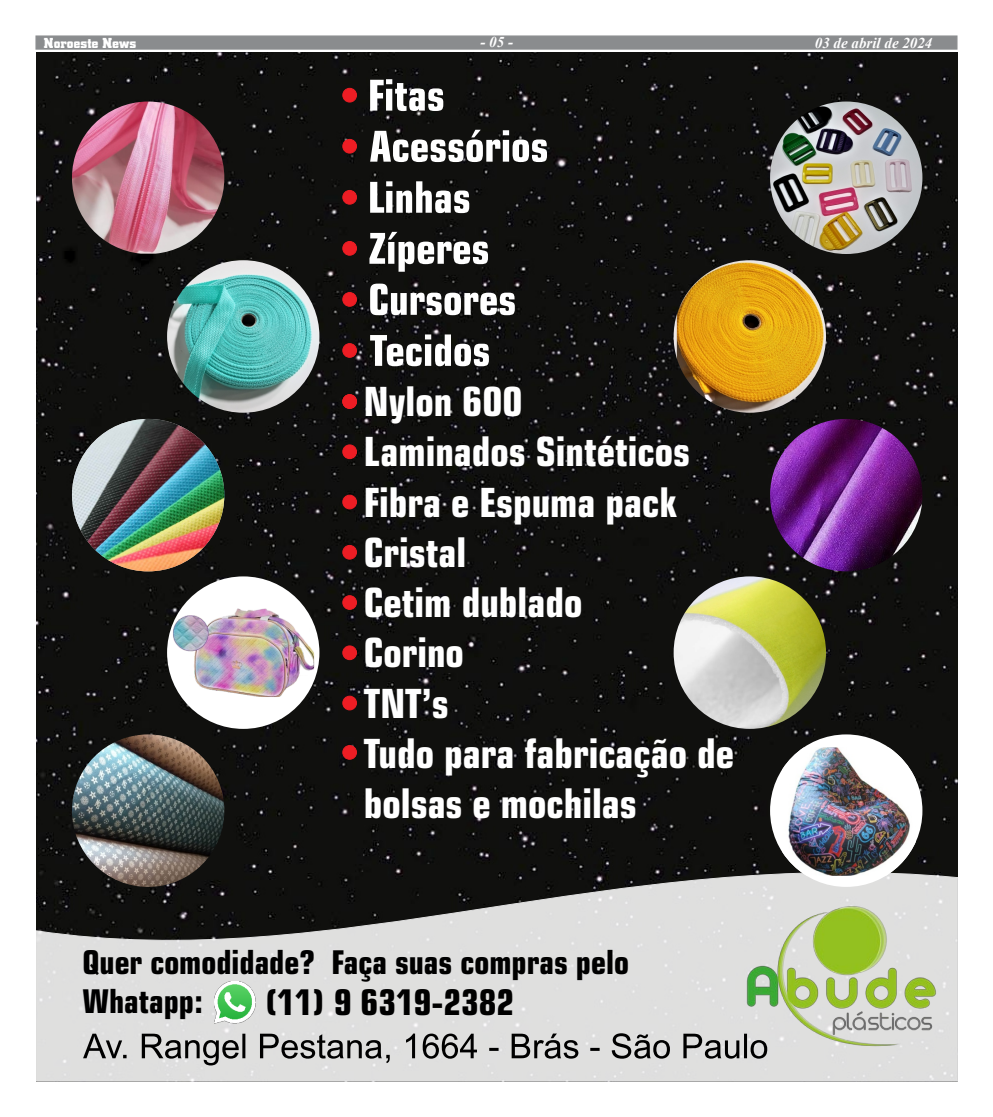
<style>
.page{position:relative;width:993px;height:1117px;background:#fff}
.page>*{position:absolute;margin:0;border:0;box-sizing:border-box;transform-origin:0 0}
.t1{font:700 condensed 40.12px/50.2px "Square 721 BT";color:#fff}
.t2{font:700 condensed 35.38px "Square 721 BT";color:#000}
.t3{font:700 condensed 32.62px/39.2px "Square 721 BT";color:#000}
.t4{font:italic 700 15px "Times New Roman";color:#fff}
.t5{font:700 15px "City D";letter-spacing:.005em;color:#fff}
</style>
<div class="page">
<div style="left:35px;top:35px;width:922px;height:15px;background:#8a8c8e;border:1px solid #8a8c8e"></div>
<div style="left:36px;top:53px;width:921px;height:818px;background:#10100e"></div>
<img style="left:72px;top:734px;width:152px;height:152px;border-radius:76px">
<img style="left:72px;top:101px;width:152px;height:152px">
<svg style="left:36px;top:871px;width:921px;height:210px;fill:#dfdfde"></svg>
<svg style="left:83px;top:1032px;width:654px;height:33px"></svg>
<img style="left:737px;top:876px;width:208px;height:189px">
<img style="left:167px;top:260px;width:152px;height:152px;border-radius:76px">
<svg style="left:370px;top:334px;width:118px;height:32px"></svg>
<svg style="left:370px;top:283px;width:144px;height:32px"></svg>
<svg style="left:369px;top:232px;width:119px;height:40px"></svg>
<svg style="left:370px;top:181px;width:99px;height:32px"></svg>
<svg style="left:370px;top:130px;width:177px;height:32px"></svg>
<svg style="left:370px;top:79px;width:73px;height:32px"></svg>
<div style="left:343px;top:88px;width:13px;height:14px;background:#ed1d24;border-radius:50%"></div>
<div style="left:342px;top:88px;width:14px;height:14px;border:1px solid #ed1d24;border-radius:50%"></div>
<div style="left:343px;top:343px;width:13px;height:14px;background:#ed1d24;border-radius:50%"></div>
<div style="left:342px;top:343px;width:14px;height:14px;border:1px solid #ed1d24;border-radius:50%"></div>
<div style="left:343px;top:292px;width:13px;height:14px;background:#ed1d24;border-radius:50%"></div>
<div style="left:342px;top:292px;width:14px;height:14px;border:1px solid #ed1d24;border-radius:50%"></div>
<div style="left:343px;top:241px;width:13px;height:14px;background:#ed1d24;border-radius:50%"></div>
<div style="left:342px;top:241px;width:14px;height:14px;border:1px solid #ed1d24;border-radius:50%"></div>
<div style="left:343px;top:190px;width:13px;height:14px;background:#ed1d24;border-radius:50%"></div>
<div style="left:342px;top:190px;width:14px;height:14px;border:1px solid #ed1d24;border-radius:50%"></div>
<div style="left:343px;top:139px;width:13px;height:14px;background:#ed1d24;border-radius:50%"></div>
<div style="left:342px;top:139px;width:14px;height:14px;border:1px solid #ed1d24;border-radius:50%"></div>
<div style="left:343px;top:696px;width:13px;height:13px;background:#ed1d24;border-radius:50%"></div>
<div style="left:342px;top:696px;width:14px;height:13px;border:1px solid #ed1d24;border-radius:50%"></div>
<div style="left:343px;top:745px;width:13px;height:14px;background:#ed1d24;border-radius:50%"></div>
<div style="left:342px;top:745px;width:14px;height:14px;border:1px solid #ed1d24;border-radius:50%"></div>
<div style="left:343px;top:645px;width:13px;height:14px;background:#ed1d24;border-radius:50%"></div>
<div style="left:342px;top:645px;width:14px;height:14px;border:1px solid #ed1d24;border-radius:50%"></div>
<div style="left:343px;top:595px;width:13px;height:14px;background:#ed1d24;border-radius:50%"></div>
<div style="left:342px;top:595px;width:14px;height:14px;border:1px solid #ed1d24;border-radius:50%"></div>
<div style="left:343px;top:545px;width:13px;height:14px;background:#ed1d24;border-radius:50%"></div>
<div style="left:342px;top:545px;width:14px;height:14px;border:1px solid #ed1d24;border-radius:50%"></div>
<div style="left:343px;top:495px;width:13px;height:13px;background:#ed1d24;border-radius:50%"></div>
<div style="left:342px;top:495px;width:14px;height:14px;border:1px solid #ed1d24;border-radius:50%"></div>
<div style="left:343px;top:445px;width:13px;height:13px;background:#ed1d24;border-radius:50%"></div>
<div style="left:342px;top:444px;width:14px;height:14px;border:1px solid #ed1d24;border-radius:50%"></div>
<div style="left:343px;top:394px;width:13px;height:14px;background:#ed1d24;border-radius:50%"></div>
<div style="left:342px;top:394px;width:14px;height:14px;border:1px solid #ed1d24;border-radius:50%"></div>
<svg style="left:167px;top:576px;width:152px;height:152px"></svg>
<img style="left:172px;top:608px;width:142px;height:89px">
<img style="left:769px;top:101px;width:153px;height:153px;border-radius:76px">
<img style="left:673px;top:314px;width:3px;height:45px">
<img style="left:676px;top:260px;width:149px;height:152px">
<img style="left:769px;top:419px;width:153px;height:152px;border-radius:76px">
<div style="left:769px;top:734px;width:153px;height:152px;background:#fff;border-radius:76px"></div>
<img style="left:781px;top:747px;width:134px;height:128px">
<img style="left:673px;top:576px;width:152px;height:152px;border-radius:76px">
<img style="left:72px;top:419px;width:152px;height:152px;border-radius:76px">
<img style="left:214px;top:981px;width:41px;height:42px">
<p class="t5" style="left:44px;top:35px;width:94px">Noroeste News</p>
<p class="t4" style="left:480px;top:31px;width:34px">- 05 -</p>
<p class="t4" style="left:814px;top:33px;width:119px">03 de abril de 2024</p>
<p class="t1" style="left:364px;top:376px;width:371px">Nylon 600<br>Laminados Sintéticos<br>Fibra e Espuma pack<br>Cristal<br>Cetim dublado<br>Corino<br>TNT’s<br>Tudo para fabricação de bolsas e mochilas</p>
<p class="t3" style="left:82px;top:941px;width:548px">Quer comodidade? Faça suas compras pelo<br>Whatapp:</p>
<p class="t2" style="left:264px;top:980px;width:251px">(11) 9 6319-2382</p>
</div>
